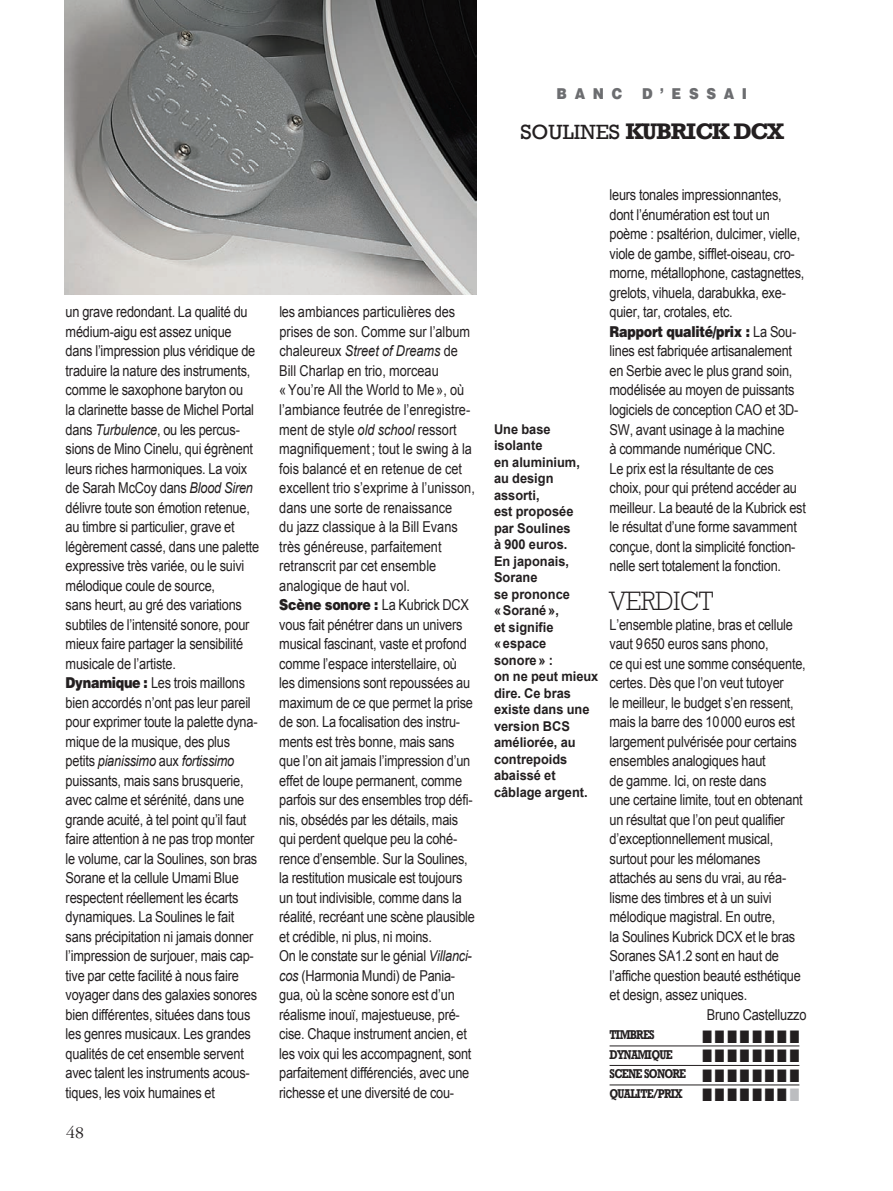
<style>
.page{position:relative;width:893px;height:1191px;background:#fff}
.page>*{position:absolute;margin:0;border:0;box-sizing:border-box;transform-origin:0 0}
.t1{font:300 27px "Rockwell";letter-spacing:-.015em;color:#231f20;scale:.95 1}
.t2{font:700 21.15px "Rockwell";letter-spacing:-.06em;color:#231f20}
.t3{font:18px "Zapf Dingbats";color:#231f20;scale:.7 1}
.t4{font:18px "Garamond Three";color:#231f20}
.t5{font:15px/19.5px "Arial";letter-spacing:-.015em;color:#231f20;scale:.85 1}
.t6{font:900 15px "Helvetica";letter-spacing:-.02em;color:#231f20;scale:.85 1}
.t7{font:900 15px "Helvetica";letter-spacing:.565em;color:#6c6d70;scale:.9 1}
.t8{font:700 13.5px/16.5px "Arial";color:#231f20;scale:.95 1}
.t9{font:700 12px/19.5px "Rockwell";letter-spacing:-.075em;color:#231f20;scale:.8 1}
.s1{font-weight:400}
.s2{font-style:italic}
.s3{font-family:"Helvetica";font-weight:900}
.s4{font-family:"Arial";font-weight:400}
.s5{color:#bcbdc0}
</style>
<div class="page">
<hr style="left:610px;top:1045px;width:189px;height:1px;background:#231f20">
<hr style="left:610px;top:1065px;width:189px;height:1px;background:#231f20">
<hr style="left:610px;top:1084px;width:189px;height:1px;background:#231f20">
<img style="left:64px;top:0;width:412px;height:295px">
<p class="t7" style="left:557px;top:85px;width:75px">BANC</p>
<p class="t7" style="left:642px;top:85px;width:118px">D’ESSAI</p>
<h2 class="t2" style="left:520px;top:117px;width:265px"><span class="s1">SOULINES</span> KUBRICK DCX</h2>
<p class="t5" style="left:66px;top:302px;width:229px">un grave redondant. La qualité du médium-aigu est assez unique dans l’impression plus véridique de traduire la nature des instruments, comme le saxophone baryton ou<br>la clarinette basse de Michel Portal dans <span class="s2">Turbulence</span>, ou les percus&shy;sions de Mino Cinelu, qui égrènent leurs riches harmoniques. La voix de Sarah McCoy dans <span class="s2">Blood Siren </span>délivre toute son émotion retenue, au timbre si particulier, grave et légèrement cassé, dans une palette expressive très variée, ou le suivi mélodique coule de source,<br>sans heurt, au gré des variations subtiles de l’intensité sonore, pour mieux faire partager la sensibilité musicale de l’artiste.<br><span class="s3">Dynamique :</span> Les trois maillons bien accordés n’ont pas leur pareil pour exprimer toute la palette dyna&shy;mique de la musique, des plus petits <span class="s2">pianissimo</span> aux <span class="s2">fortissimo </span>puissants, mais sans brusquerie, avec calme et sérénité, dans une grande acuité, à tel point qu’il faut faire attention à ne pas trop monter le volume, car la Soulines, son bras Sorane et la cellule Umami Blue respectent réellement les écarts dynamiques. La Soulines le fait sans précipitation ni jamais donner l’impression de surjouer, mais cap&shy;tive par cette facilité à nous faire voyager dans des galaxies sonores bien différentes, situées dans tous les genres musicaux. Les grandes qualités de cet ensemble servent avec talent les instruments acous&shy;tiques, les voix humaines et</p>
<p class="t5" style="left:279px;top:302px;width:232px">les ambiances particulières des prises de son. Comme sur l’album chaleureux <span class="s2">Street of Dreams</span> de<br>Bill Charlap en trio, morceau «You’re All the World to Me», où l’ambiance feutrée de l’enregistre&shy;ment de style <span class="s2">old school</span> ressort magnifiquement; tout le swing à la fois balancé et en retenue de cet excellent trio s’exprime à l’unisson, dans une sorte de renaissance<br>du jazz classique à la Bill Evans très généreuse, parfaitement retranscrit par cet ensemble analogique de haut vol.</p>
<p class="t6" style="left:279px;top:596px;width:225px">Scène sonore : <span class="s4">La Kubrick DCX</span></p>
<p class="t5" style="left:279px;top:614px;width:232px">vous fait pénétrer dans un univers musical fascinant, vaste et profond comme l’espace interstellaire, où les dimensions sont repoussées au maximum de ce que permet la prise de son. La focalisation des instru&shy;ments est très bonne, mais sans que l’on ait jamais l’impression d’un effet de loupe permanent, comme parfois sur des ensembles trop défi&shy;nis, obsédés par les détails, mais qui perdent quelque peu la cohé&shy;rence d’ensemble. Sur la Soulines, la restitution musicale est toujours un tout indivisible, comme dans la réalité, recréant une scène plausible et crédible, ni plus, ni moins.<br>On le constate sur le génial <span class="s2">Villanci&shy;cos</span> (Harmonia Mundi) de Pania&shy;gua, où la scène sonore est d’un réalisme inouï, majestueuse, pré&shy;cise. Chaque instrument ancien, et les voix qui les accompagnent, sont parfaitement différenciés, avec une richesse et une diversité de cou-</p>
<p class="t4" style="left:66px;top:1126px;width:19px">48</p>
<p class="t8" style="left:494px;top:421px;width:111px">Une base isolante<br>en aluminium,<br>au design assorti,<br>est proposée<br>par Soulines<br>à 900 euros.<br>En japonais,<br>Sorane<br>se prononce «Sorané»,<br>et signifie «espace sonore» :<br>on ne peut mieux dire. Ce bras existe dans une version BCS améliorée, au contrepoids abaissé et câblage argent.</p>
<p class="t5" style="left:610px;top:185px;width:231px">leurs tonales impressionnantes, dont l’énumération est tout un poème : psaltérion, dulcimer, vielle, viole de gambe, sifflet-oiseau, cro&shy;morne, métallophone, castagnettes, grelots, vihuela, darabukka, exe&shy;quier, tar, crotales, etc.</p>
<p class="t6" style="left:610px;top:323px;width:221px">Rapport qualité/prix : <span class="s4">La Sou-</span></p>
<p class="t5" style="left:610px;top:341px;width:233px">lines est fabriquée artisanalement en Serbie avec le plus grand soin, modélisée au moyen de puissants logiciels de conception CAO et 3D-SW, avant usinage à la machine<br>à commande numérique CNC.<br>Le prix est la résultante de ces choix, pour qui prétend accéder au meilleur. La beauté de la Kubrick est le résultat d’une forme savamment conçue, dont la simplicité fonction&shy;nelle sert totalement la fonction.</p>
<h1 class="t1" style="left:610px;top:592px;width:111px">VERDICT</h1>
<p class="t5" style="left:610px;top:614px;width:217px">L’ensemble platine, bras et cellule</p>
<p class="t5" style="left:610px;top:634px;width:189px">vaut 9650 euros sans phono,</p>
<p class="t5" style="left:610px;top:653px;width:232px">ce qui est une somme conséquente,</p>
<p class="t5" style="left:610px;top:673px;width:206px">certes. Dès que l’on veut tutoyer</p>
<p class="t5" style="left:610px;top:692px;width:218px">le meilleur, le budget s’en ressent,</p>
<p class="t5" style="left:610px;top:712px;width:220px">mais la barre des 10000 euros est</p>
<p class="t5" style="left:610px;top:731px;width:222px">largement pulvérisée pour certains</p>
<p class="t5" style="left:610px;top:751px;width:185px">ensembles analogiques haut</p>
<p class="t5" style="left:610px;top:770px;width:186px">de gamme. Ici, on reste dans</p>
<p class="t5" style="left:610px;top:790px;width:229px">une certaine limite, tout en obtenant</p>
<p class="t5" style="left:610px;top:809px;width:208px">un résultat que l’on peut qualifier</p>
<p class="t5" style="left:610px;top:829px;width:194px">d’exceptionnellement musical,</p>
<p class="t5" style="left:610px;top:848px;width:179px">surtout pour les mélomanes</p>
<p class="t5" style="left:610px;top:868px;width:209px">attachés au sens du vrai, au réa-</p>
<p class="t5" style="left:610px;top:887px;width:192px">lisme des timbres et à un suivi</p>
<p class="t5" style="left:610px;top:907px;width:196px">mélodique magistral. En outre,</p>
<p class="t5" style="left:610px;top:926px;width:220px">la Soulines Kubrick DCX et le bras</p>
<p class="t5" style="left:610px;top:946px;width:201px">Soranes SA1.2 sont en haut de</p>
<p class="t5" style="left:610px;top:965px;width:227px">l’affiche question beauté esthétique</p>
<p class="t5" style="left:610px;top:985px;width:163px">et design, assez uniques.</p>
<p class="t5" style="left:707px;top:1004px;width:119px">Bruno Castelluzzo</p>
<p class="t9" style="left:610px;top:1025px;width:58px">TIMBRES</p>
<p class="t3" style="left:702px;top:1025px;width:140px">■■■■■■■■</p>
<p class="t9" style="left:610px;top:1044px;width:80px">DYNAMIQUE</p>
<p class="t3" style="left:702px;top:1045px;width:140px">■■■■■■■■</p>
<p class="t9" style="left:610px;top:1064px;width:239px">SCENE SONORE ■ ■ ■ ■ ■ ■ ■ ■<br>QUALITE/PRIX ■ ■ ■ ■ ■ ■ ■ <span class="s5">■</span></p>
</div>
